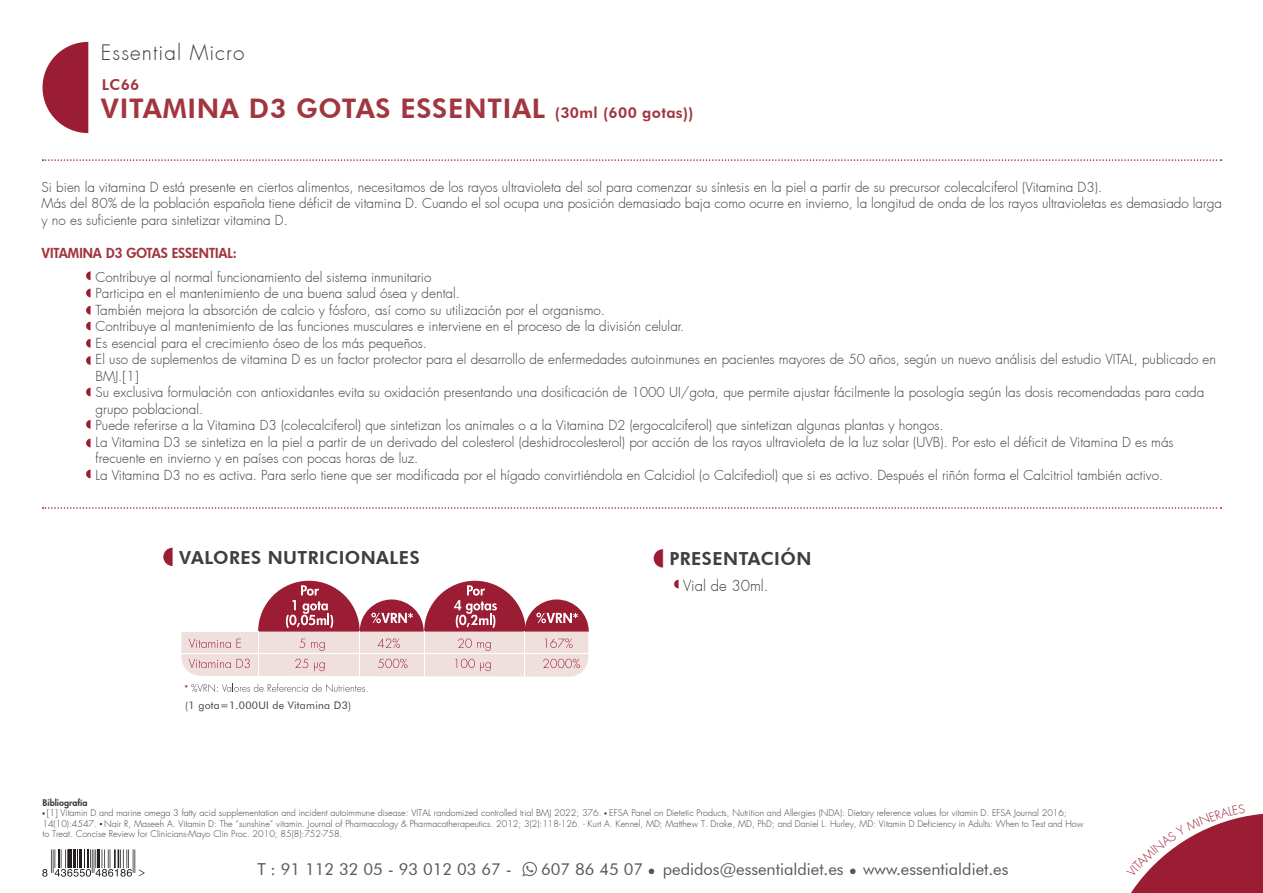
<style>
.page{position:relative;width:1263px;height:893px;background:#fff}
.page>*{position:absolute;margin:0;border:0;box-sizing:border-box;transform-origin:0 0}
.t1{font:800 27px "Futura BT";letter-spacing:.025em;color:#a2363f}
.t2{font:300 20.85px "Futura";letter-spacing:.05em;color:#3e3e3f}
.t3{font:800 18px "Futura BT";letter-spacing:.025em;color:#3e3e3f}
.t4{font:16.5px "Futura BT";color:#57585a}
.t5{font:300 15px "Futura";color:#3e3e3f}
.t6{font:800 15px "Futura BT";color:#a2363f}
.t7{font:300 13.5px/16.5px "Futura";color:#3e3e3f}
.t8{font:800 13.5px "Futura";color:#a2363f}
.t9{font:10.5px "Futura BT";letter-spacing:.025em;color:#3e3e3f}
.t10{font:300 9px/10.5px "Futura";color:#3e3e3f}
.t11{font:800 9px "Futura";color:#3e3e3f}
.s1{font-size:15px}
.s2{font-weight:800;font-size:7.5px}
</style>
<div class="page">
<svg style="left:185px;top:683px;width:182px;height:9px"></svg>
<svg style="left:181px;top:581px;width:408px;height:96px"></svg>
<hr style="left:178px;top:653px;width:414px;height:1px;background:#fff">
<hr style="left:258px;top:631px;width:1px;height:50px;background:#fff">
<hr style="left:359px;top:631px;width:1px;height:50px;background:#fff">
<hr style="left:424px;top:631px;width:1px;height:74px;background:#fff">
<hr style="left:524px;top:631px;width:1px;height:74px;background:#fff">
<svg style="left:163px;top:548px;width:9px;height:18px"></svg>
<svg style="left:43px;top:42px;width:45px;height:91px"></svg>
<svg style="left:43px;top:159px;width:1178px;height:2px"></svg>
<svg style="left:43px;top:507px;width:1178px;height:2px"></svg>
<svg style="left:654px;top:549px;width:9px;height:18px"></svg>
<svg style="left:674px;top:580px;width:4px;height:8px"></svg>
<svg style="left:86px;top:271px;width:4px;height:9px"></svg>
<svg style="left:86px;top:289px;width:4px;height:8px"></svg>
<svg style="left:86px;top:306px;width:4px;height:9px"></svg>
<svg style="left:86px;top:322px;width:4px;height:8px"></svg>
<svg style="left:86px;top:388px;width:4px;height:8px"></svg>
<svg style="left:86px;top:339px;width:4px;height:9px"></svg>
<svg style="left:86px;top:420px;width:4px;height:9px"></svg>
<svg style="left:86px;top:356px;width:4px;height:9px"></svg>
<svg style="left:86px;top:439px;width:4px;height:8px"></svg>
<svg style="left:86px;top:470px;width:4px;height:8px"></svg>
<svg style="left:42px;top:849px;width:103px;height:28px"></svg>
<svg style="left:649px;top:868px;width:5px;height:6px"></svg>
<svg style="left:850px;top:868px;width:6px;height:6px"></svg>
<svg style="left:522px;top:862px;width:15px;height:14px"></svg>
<svg style="left:1131px;top:813px;width:132px;height:80px"></svg>
<p class="t2" style="left:101px;top:40px;width:145px">Essential Micro</p>
<p class="t6" style="left:102px;top:75px;width:39px">LC66</p>
<p class="t1" style="left:101px;top:92px;width:594px">VITAMINA D3 GOTAS ESSENTIAL <span class="s1">(30ml (600 gotas))</span></p>
<p class="t7" style="left:42px;top:179px;width:1062px">Si bien la vitamina D está presente en ciertos alimentos, necesitamos de los rayos ultravioleta del sol para comenzar su síntesis en la piel a partir de su precursor colecalciferol (Vitamina D3).</p>
<p class="t7" style="left:42px;top:195px;width:1182px">Más del 80% de la población española tiene déficit de vitamina D. Cuando el sol ocupa una posición demasiado baja como ocurre en invierno, la longitud de onda de los rayos ultravioletas es demasiado larga y no es suficiente para sintetizar vitamina D.</p>
<p class="t8" style="left:42px;top:244px;width:197px">VITAMINA D3 GOTAS ESSENTIAL:</p>
<p class="t7" style="left:96px;top:269px;width:337px">Contribuye al normal funcionamiento del sistema inmunitario</p>
<p class="t7" style="left:96px;top:285px;width:366px">Participa en el mantenimiento de una buena salud ósea y dental.</p>
<p class="t7" style="left:96px;top:302px;width:511px">También mejora la absorción de calcio y fósforo, así como su utilización por el organismo.</p>
<p class="t7" style="left:96px;top:318px;width:590px">Contribuye al mantenimiento de las funciones musculares e interviene en el proceso de la división celular.</p>
<p class="t7" style="left:96px;top:335px;width:333px">Es esencial para el crecimiento óseo de los más pequeños.</p>
<p class="t7" style="left:96px;top:351px;width:1122px">El uso de suplementos de vitamina D es un factor protector para el desarrollo de enfermedades autoinmunes en pacientes mayores de 50 años, según un nuevo análisis del estudio VITAL, publicado en</p>
<p class="t7" style="left:96px;top:368px;width:45px">BMJ.[1]</p>
<p class="t7" style="left:96px;top:384px;width:1110px">Su exclusiva formulación con antioxidantes evita su oxidación presentando una dosificación de 1000 UI/gota, que permite ajustar fácilmente la posología según las dosis recomendadas para cada grupo poblacional.</p>
<p class="t7" style="left:96px;top:417px;width:850px">Puede referirse a la Vitamina D3 (colecalciferol) que sintetizan los animales o a la Vitamina D2 (ergocalciferol) que sintetizan algunas plantas y hongos.</p>
<p class="t7" style="left:96px;top:434px;width:1079px">La Vitamina D3 se sintetiza en la piel a partir de un derivado del colesterol (deshidrocolesterol) por acción de los rayos ultravioleta de la luz solar (UVB). Por esto el déficit de Vitamina D es más</p>
<p class="t7" style="left:96px;top:450px;width:324px">frecuente en invierno y en países con pocas horas de luz.</p>
<p class="t7" style="left:96px;top:467px;width:1069px">La Vitamina D3 no es activa. Para serlo tiene que ser modificada por el hígado convirtiéndola en Calcidiol (o Calcifediol) que si es activo. Después el riñón forma el Calcitriol también activo.</p>
<p class="t3" style="left:179px;top:546px;width:242px">VALORES NUTRICIONALES</p>
<p class="t9" style="left:185px;top:698px;width:167px">(1 gota=1.000UI de Vitamina D3)</p>
<p class="t3" style="left:669px;top:548px;width:143px">PRESENTACIÓN</p>
<p class="t5" style="left:683px;top:576px;width:87px">Vial de 30ml.</p>
<p class="t11" style="left:42px;top:797px;width:47px">Bibliografía</p>
<p class="t10" style="left:42px;top:808px;width:1043px"><span class="s2">·</span> [1] Vitamin D and marine omega 3 fatty acid supplementation and incident autoimmune disease: VITAL randomized controlled trial BMJ 2022; 376. <span class="s2">·</span> EFSA Panel on Dietetic Products, Nutrition and Allergies (NDA): Dietary reference values for vitamin D. EFSA Journal 2016;<br>14(10):4547. <span class="s2">·</span> Nair R, Maseeh A. Vitamin D: The “sunshine” vitamin. Journal of Pharmacology &amp; Pharmacotherapeutics. 2012; 3(2):118-126. - Kurt A. Kennel, MD; Matthew T. Drake, MD, PhD; and Daniel L. Hurley, MD: Vitamin D Deficiency in Adults: When to Test and How to Treat. Concise Review for Clinicians-Mayo Clin Proc. 2010; 85(8):752-758.</p>
<p class="t4" style="left:257px;top:859px;width:256px">T : 91 112 32 05 - 93 012 03 67 -</p>
<p class="t4" style="left:541px;top:859px;width:469px">607 86 45 07 pedidos@essentialdiet.es www.essentialdiet.es</p>
</div>
